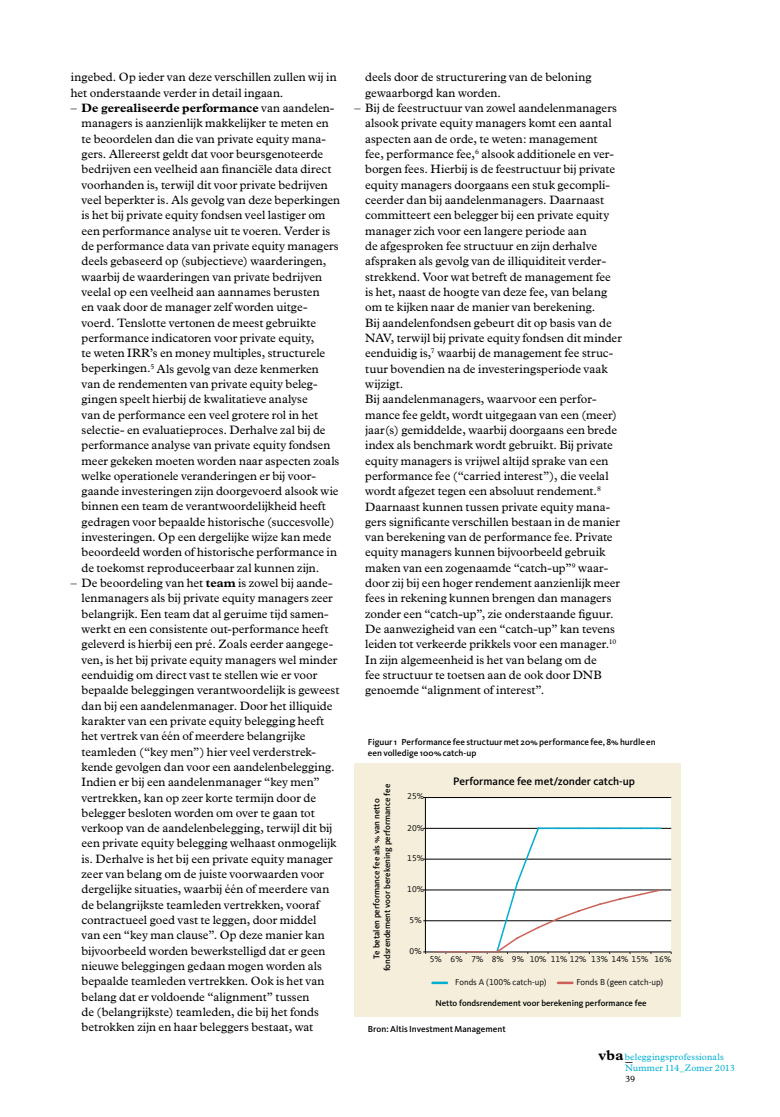
<style>
.page{position:relative;width:780px;height:1117px;background:#fff}
.page>*{position:absolute;margin:0;border:0;box-sizing:border-box;transform-origin:0 0}
.t1{font:700 14.25px "Plantin";color:#000}
.t2{font:12.25px/15.2px "Plantin";color:#000}
.t3{font:500 11.25px "Kievit OT";color:#000}
.t4{font:9.38px "Plantin";letter-spacing:.015em;color:#00afd2}
.t5{font:9.38px "Plantin";color:#000}
.t6{font:500 9px/11.2px "Kievit OT";color:#000}
.t7{font:500 8.75px/10.5px "Kievit OT";color:#000;text-align:center}
.t8{font:8.75px "Kievit Offc";color:#000}
.s1{font-weight:700}
.s2{font-weight:700;font-size:14.25px;color:#000}
</style>
<div class="page">
<div style="left:355px;top:763px;width:326px;height:253px;background:#f4eedb"></div>
<div style="left:425px;top:797px;width:246px;height:154px;background:#fff"></div>
<hr style="left:425px;top:920px;width:246px;height:1px;background:#000">
<hr style="left:425px;top:889px;width:246px;height:1px;background:#000">
<hr style="left:425px;top:858px;width:246px;height:1px;background:#000">
<hr style="left:425px;top:827px;width:246px;height:1px;background:#000">
<hr style="left:425px;top:797px;width:246px;height:1px;background:#000">
<hr style="left:425px;top:797px;width:1px;height:154px;background:#000">
<hr style="left:425px;top:951px;width:246px;height:1px;background:#000">
<svg style="left:434px;top:827px;width:228px;height:126px"></svg>
<svg style="left:558px;top:981px;width:14px;height:2px"></svg>
<svg style="left:432px;top:981px;width:15px;height:2px"></svg>
<p class="t2" style="left:71px;top:70px;width:267px">ingebed. Op ieder van deze verschillen zullen wij in het onderstaande verder in detail ingaan.</p>
<p class="t2" style="left:81px;top:100px;width:260px;text-indent:-11px">– <span class="s1">De gerealiseerde performance</span> van aandelen&shy;managers is aanzienlijk makkelijker te meten en te beoordelen dan die van private equity mana&shy;gers. Allereerst geldt dat voor beursgenoteerde bedrijven een veelheid aan financiële data direct voorhanden is, terwijl dit voor private bedrijven veel beperkter is. Als gevolg van deze beperkingen is het bij private equity fondsen veel lastiger om een performance analyse uit te voeren. Verder is de performance data van private equity managers deels gebaseerd op (subjectieve) waarderingen, waarbij de waarderingen van private bedrijven veelal op een veelheid aan aannames berusten<br>en vaak door de manager zelf worden uitge&shy;voerd. Tenslotte vertonen de meest gebruikte performance indicatoren voor private equity,<br>te weten IRR’s en money multiples, structurele beperkingen.<sup>5</sup> Als gevolg van deze kenmerken van de rendementen van private equity beleg&shy;gingen speelt hierbij de kwalitatieve analyse<br>van de performance een veel grotere rol in het selectie- en evaluatieproces. Derhalve zal bij de performance analyse van private equity fondsen meer gekeken moeten worden naar aspecten zoals welke operationele veranderingen er bij voor&shy;gaande investeringen zijn doorgevoerd alsook wie binnen een team de verantwoordelijkheid heeft gedragen voor bepaalde historische (succesvolle) investeringen. Op een dergelijke wijze kan mede beoordeeld worden of historische performance in de toekomst reproduceerbaar zal kunnen zijn.</p>
<p class="t2" style="left:81px;top:575px;width:259px;text-indent:-11px">– De beoordeling van het <span class="s1">team</span> is zowel bij aande&shy;lenmanagers als bij private equity managers zeer belangrijk. Een team dat al geruime tijd samen&shy;werkt en een consistente out-performance heeft geleverd is hierbij een pré. Zoals eerder aangege&shy;ven, is het bij private equity managers wel minder eenduidig om direct vast te stellen wie er voor bepaalde beleggingen verantwoordelijk is geweest dan bij een aandelenmanager. Door het illiquide karakter van een private equity belegging heeft het vertrek van één of meerdere belangrijke teamleden (“key men”) hier veel verderstrek&shy;kende gevolgen dan voor een aandelenbelegging.<br>Indien er bij een aandelenmanager “key men” vertrekken, kan op zeer korte termijn door de belegger besloten worden om over te gaan tot verkoop van de aandelenbelegging, terwijl dit bij een private equity belegging welhaast onmogelijk is. Derhalve is het bij een private equity manager zeer van belang om de juiste voorwaarden voor dergelijke situaties, waarbij één of meerdere van de belangrijkste teamleden vertrekken, vooraf contractueel goed vast te leggen, door middel<br>van een “key man clause”. Op deze manier kan bijvoorbeeld worden bewerkstelligd dat er geen nieuwe beleggingen gedaan mogen worden als bepaalde teamleden vertrekken. Ook is het van belang dat er voldoende “alignment” tussen<br>de (belangrijkste) teamleden, die bij het fonds betrokken zijn en haar beleggers bestaat, wat</p>
<p class="t2" style="left:365px;top:70px;width:228px">deels door de structurering van de beloning gewaarborgd kan worden.</p>
<p class="t2" style="left:365px;top:100px;width:258px;text-indent:-11px">– Bij de feestructuur van zowel aandelenmanagers alsook private equity managers komt een aantal aspecten aan de orde, te weten: management<br>fee, performance fee,<sup>6</sup> alsook additionele en ver&shy;borgen fees. Hierbij is de feestructuur bij private equity managers doorgaans een stuk gecompli&shy;ceerder dan bij aandelenmanagers. Daarnaast committeert een belegger bij een private equity manager zich voor een langere periode aan<br>de afgesproken fee structuur en zijn derhalve afspraken als gevolg van de illiquiditeit verder&shy;strekkend. Voor wat betreft de management fee is het, naast de hoogte van deze fee, van belang om te kijken naar de manier van berekening.<br>Bij aandelenfondsen gebeurt dit op basis van de NAV, terwijl bij private equity fondsen dit minder eenduidig is,<sup>7</sup> waarbij de management fee struc&shy;tuur bovendien na de investeringsperiode vaak wijzigt.<br>Bij aandelenmanagers, waarvoor een perfor&shy;mance fee geldt, wordt uitgegaan van een (meer) jaar(s) gemiddelde, waarbij doorgaans een brede index als benchmark wordt gebruikt. Bij private equity managers is vrijwel altijd sprake van een performance fee (“carried interest”), die veelal wordt afgezet tegen een absoluut rendement.<sup>8<br></sup>Daarnaast kunnen tussen private equity mana&shy;gers significante verschillen bestaan in de manier van berekening van de performance fee. Private equity managers kunnen bijvoorbeeld gebruik maken van een zogenaamde “catch-up”<sup>9</sup> waar&shy;door zij bij een hoger rendement aanzienlijk meer fees in rekening kunnen brengen dan managers zonder een “catch-up”, zie onderstaande figuur.<br>De aanwezigheid van een “catch-up” kan tevens leiden tot verkeerde prikkels voor een manager.<sup>10<br></sup>In zijn algemeenheid is het van belang om de<br>fee structuur te toetsen aan de ook door DNB genoemde “alignment of interest”.</p>
<p class="t6" style="left:368px;top:736px;width:289px">Figuur 1 Performance fee structuur met 20% performance fee, 8% hurdle en een volledige 100% catch-up</p>
<p class="t7" style="left:371px;top:971px;width:189px;rotate:-90deg">Te betalen performance fee als % van netto fondsrendement voor berekening performance fee</p>
<p class="t8" style="left:407px;top:791px;width:18px">25%</p>
<p class="t3" style="left:453px;top:775px;width:183px">Performance fee met/zonder catch-up</p>
<p class="t8" style="left:407px;top:823px;width:18px">20%</p>
<p class="t8" style="left:407px;top:853px;width:18px">15%</p>
<p class="t8" style="left:407px;top:883px;width:18px">10%</p>
<p class="t8" style="left:409px;top:914px;width:13px">5%</p>
<p class="t8" style="left:409px;top:945px;width:13px">0%</p>
<p class="t8" style="left:430px;top:954px;width:13px">5%</p>
<p class="t8" style="left:450px;top:954px;width:222px">6% 7% 8% 9% 10% 11% 12% 13% 14% 15% 16%</p>
<p class="t8" style="left:455px;top:976px;width:93px">Fonds A (100% catch-up)</p>
<p class="t8" style="left:576px;top:976px;width:88px">Fonds B (geen catch-up)</p>
<p class="t7" style="left:435px;top:997px;width:213px">Netto fondsrendement voor berekening performance fee</p>
<p class="t6" style="left:368px;top:1023px;width:139px">Bron: Altis Investment Management</p>
<p class="t4" style="left:598px;top:1051px;width:127px"><span class="s2">vba</span>beleggingsprofessionals</p>
<p class="t1" style="left:625px;top:1047px;width:9px">_</p>
<p class="t4" style="left:625px;top:1062px;width:111px">Nummer 114_Zomer 2013</p>
<p class="t5" style="left:625px;top:1073px;width:12px">39</p>
</div>
